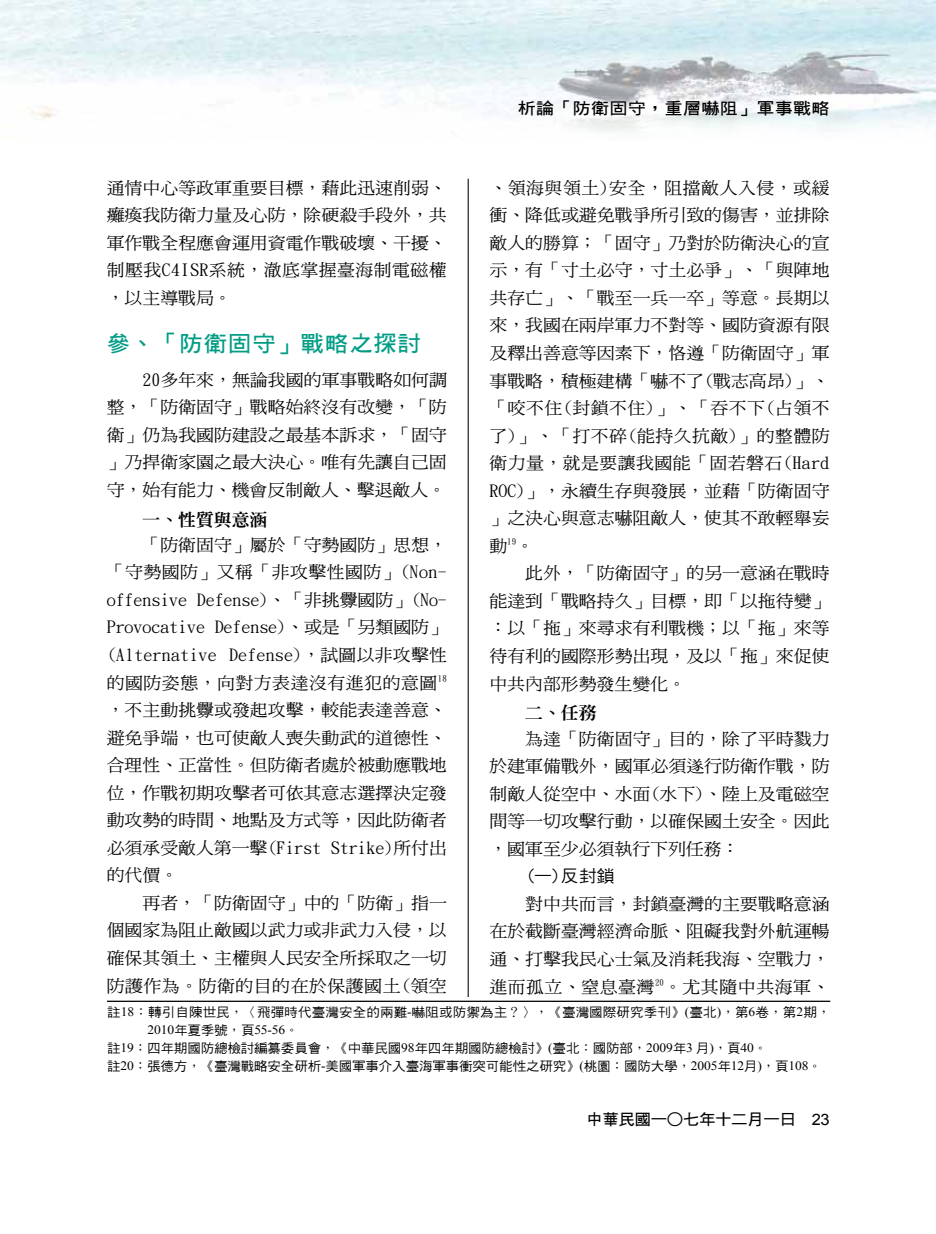
<style>
.page{position:relative;width:936px;height:1234px;background:#fff}
.page>*{position:absolute;margin:0;border:0;box-sizing:border-box;transform-origin:0 0}
.t1{font:22.2px "DF Hei Bd HK BF";letter-spacing:.035em;color:#009d85;scale:1.05 1}
.t2{font:16.95px/27.5px "DF Ming Md HK BF";color:#000;text-align:justify;scale:1.05 1}
.t3{font:800 16.95px "Inn Ming";color:#000;scale:1.05 1}
.t4{font:16.95px "DF Hei Md HK BF";color:#000;scale:1.05 1}
.t5{font:16.2px "DF Hei Bd HK BF";letter-spacing:.02em;color:#000;scale:1.11 1}
.t6{font:15.6px "DF Hei Bd HK BF";letter-spacing:-.025em;color:#000;scale:1.05 1}
.t7{font:12.9px/18px "DF Hei Md HK BF";letter-spacing:-.01em;color:#000;scale:1.05 1}
.t8{font:12.9px "DF Hei Md HK BF";letter-spacing:.01em;color:#000;scale:1.05 1}
.t9{font:12.9px "Times New Roman";letter-spacing:-.01em;color:#000;scale:1.05 1}
.s1{font-family:"Times New Roman"}
.s2{font-family:"DF Kai Shu SB Estd BF"}
.s3{font-family:"DF Hei Md HK BF"}
.s4{font-family:"DFN Hei XB HK BF"}
.s5{font-family:"Arial"}
</style>
<div class="page">
<img style="left:0;top:0;width:935px;height:132px">
<hr style="left:467px;top:179px;width:1px;height:871px;background:#000">
<div style="left:107px;top:996px;width:723px;height:80px;background:#fff"></div>
<hr style="left:107px;top:1000px;width:723px;height:1px;background:#000">
<p class="t5" style="left:517px;top:100px;width:282px">析論「防衛固守，重層嚇阻」軍事戰略</p>
<p class="t2" style="left:489px;top:174px;width:325px">、領海與領土)安全，阻擋敵人入侵，或緩衝、降低或避免戰爭所引致的傷害，並排除敵人的勝算；「固守」乃對於防衛決心的宣示，有「寸土必守，寸土必爭」、「與陣地共存亡」、「戰至一兵一卒」等意。長期以來，我國在兩岸軍力不對等、國防資源有限及釋出善意等因素下，恪遵「防衛固守」軍事戰略，積極建構「嚇不了(戰志高昂)」、「咬不住(封鎖不住)」、「吞不下(占領不了)」、「打不碎(能持久抗敵)」的整體防衛力量，就是要讓我國能「固若磐石(Hard ROC)」，永續生存與發展，並藉「防衛固守」之決心與意志嚇阻敵人，使其不敢輕舉妄動<sup>19</sup>。</p>
<p class="t2" style="left:489px;top:559px;width:325px;text-indent:36px">此外，「防衛固守」的另一意涵在戰時能達到「戰略持久」目標，即「以拖待變」：以「拖」來尋求有利戰機；以「拖」來等待有利的國際形勢出現，及以「拖」來促使中共內部形勢發生變化。</p>
<p class="t3" style="left:525px;top:704px;width:70px">二、任務</p>
<p class="t2" style="left:489px;top:724px;width:325px;text-indent:36px">為達「防衛固守」目的，除了平時戮力於建軍備戰外，國軍必須遂行防衛作戰，防制敵人從空中、水面(水下)、陸上及電磁空間等一切攻擊行動，以確保國土安全。因此，國軍至少必須執行下列任務：</p>
<p class="t4" style="left:525px;top:867px;width:86px">(一)反封鎖</p>
<p class="t2" style="left:489px;top:889px;width:325px;text-indent:36px">對中共而言，封鎖臺灣的主要戰略意涵在於截斷臺灣經濟命脈、阻礙我對外航運暢通、打擊我民心士氣及消耗我海、空戰力，進而孤立、窒息臺灣<sup>20</sup>。尤其隨中共海軍、</p>
<p class="t8" style="left:107px;top:1005px;width:690px">註<span class="s1">18</span><span class="s2">：</span>轉引自陳世民<span class="s2">，〈</span>飛彈時代臺灣安全的兩難<span class="s1">-</span>嚇阻或防禦為主<span class="s2">？〉，《</span>臺灣國際研究季刊<span class="s2">》</span><span class="s1">(</span>臺北<span class="s1">)</span><span class="s2">，</span>第<span class="s1">6</span>卷<span class="s2">，</span>第<span class="s1">2</span>期<span class="s2">，</span></p>
<p class="t9" style="left:148px;top:1021px;width:145px">2010<span class="s3">年夏季號</span><span class="s2">，</span><span class="s3">頁</span>55-56<span class="s2">。</span></p>
<p class="t7" style="left:107px;top:1039px;width:682px">註<span class="s1">19</span><span class="s2">：</span>四年期國防總檢討編纂委員會<span class="s2">，《</span>中華民國<span class="s1">98</span>年四年期國防總檢討<span class="s2">》</span><span class="s1">(</span>臺北<span class="s2">：</span>國防部<span class="s2">，</span><span class="s1">2009</span>年<span class="s1">3</span> 月<span class="s1">)</span><span class="s2">，</span>頁<span class="s1">40</span><span class="s2">。<br></span>註<span class="s1">20</span><span class="s2">：</span>張德方<span class="s2">，《</span>臺灣戰略安全研析<span class="s1">-</span>美國軍事介入臺海軍事衝突可能性之研究<span class="s2">》</span><span class="s1">(</span>桃園<span class="s2">：</span>國防大學<span class="s2">，</span><span class="s1">2005</span>年<span class="s1">12</span>月<span class="s1">)</span><span class="s2">，</span>頁<span class="s1">108</span><span class="s2">。</span></p>
<p class="t2" style="left:107px;top:174px;width:325px">通情中心等政軍重要目標，藉此迅速削弱、癱瘓我防衛力量及心防，除硬殺手段外，共軍作戰全程應會運用資電作戰破壞、干擾、制壓我C4ISR系統，澈底掌握臺海制電磁權，以主導戰局。</p>
<h1 class="t1" style="left:107px;top:332px;width:301px">參、「防衛固守」戰略之探討</h1>
<p class="t2" style="left:107px;top:365px;width:325px;text-indent:36px">20多年來，無論我國的軍事戰略如何調整，「防衛固守」戰略始終沒有改變，「防衛」仍為我國防建設之最基本訴求，「固守」乃捍衛家園之最大決心。唯有先讓自己固守，始有能力、機會反制敵人、擊退敵人。</p>
<p class="t3" style="left:142px;top:510px;width:120px">一、性質與意涵</p>
<p class="t2" style="left:107px;top:531px;width:325px;text-indent:36px">「防衛固守」屬於「守勢國防」思想，「守勢國防」又稱「非攻擊性國防」(Non&shy;offensive Defense)、「非挑釁國防」(No-Provocative Defense)、或是「另類國防」(Alternative Defense)，試圖以非攻擊性的國防姿態，向對方表達沒有進犯的意圖<sup>18</sup>，不主動挑釁或發起攻擊，較能表達善意、避免爭端，也可使敵人喪失動武的道德性、合理性、正當性。但防衛者處於被動應戰地位，作戰初期攻擊者可依其意志選擇決定發動攻勢的時間、地點及方式等，因此防衛者必須承受敵人第一擊(First Strike)所付出的代價。</p>
<p class="t2" style="left:107px;top:888px;width:325px;text-indent:36px">再者，「防衛固守」中的「防衛」指一個國家為阻止敵國以武力或非武力入侵，以確保其領土、主權與人民安全所採取之一切防護作為。防衛的目的在於保護國土(領空</p>
<p class="t6" style="left:586px;top:1111px;width:233px">中華民國一<span class="s4">○</span>七年十二月一日　<span class="s5">23</span></p>
</div>
